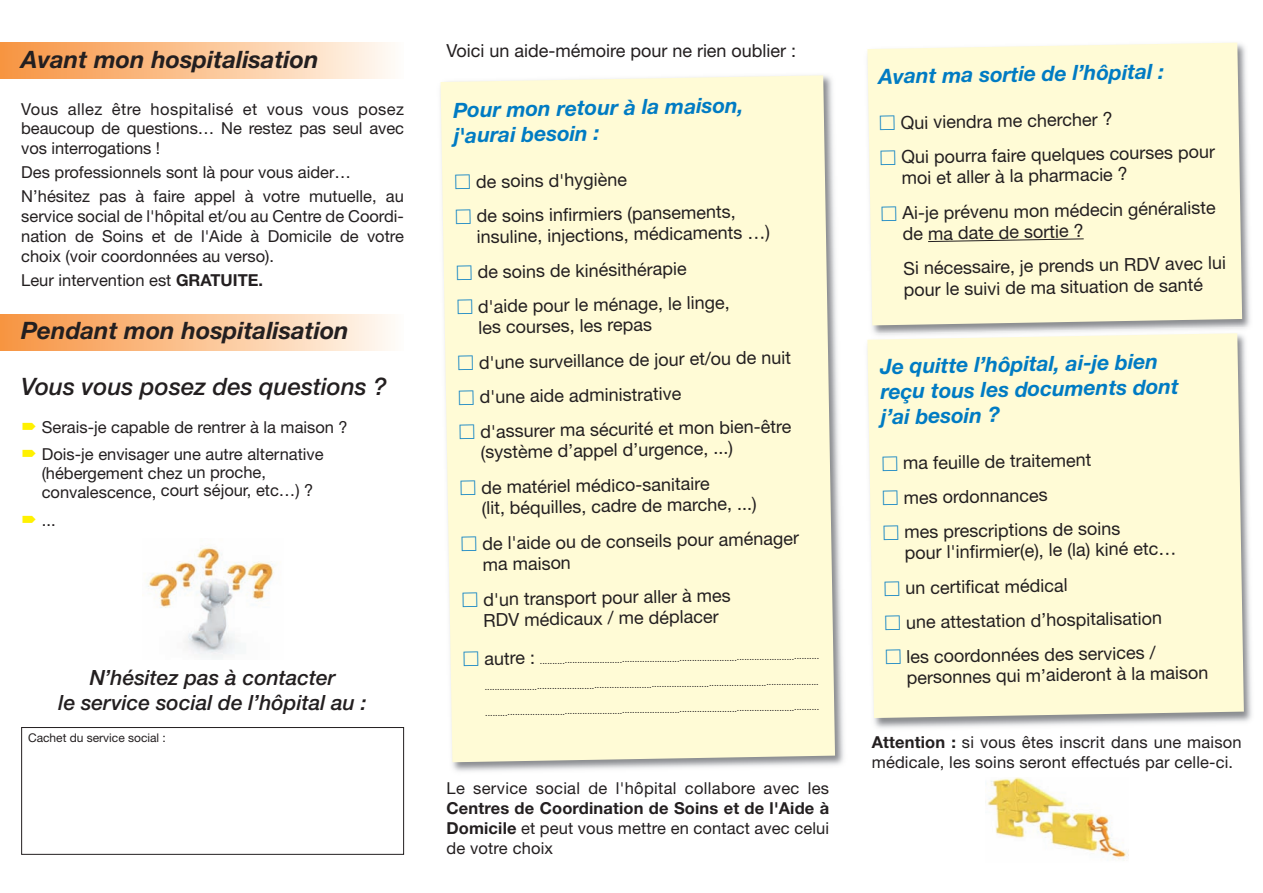
<style>
.page{position:relative;width:1263px;height:893px;background:#fff}
.page>*{position:absolute;margin:0;border:0;box-sizing:border-box;transform-origin:0 0}
.t1{font:italic 700 24px "Helvetica Neue";color:#231f20}
.t2{font:italic 500 24px "Helvetica Neue";color:#231f20}
.t3{font:italic 700 21px/25.2px "Helvetica Neue";color:#007bc3}
.t4{font:italic 500 21px/25.2px "Helvetica Neue";color:#231f20;text-align:center}
.t5{font:18px/20.7px "Helvetica Neue";color:#231f20}
.t6{font:16.5px/19.8px "Helvetica Neue";color:#231f20}
.t7{font:700 16.5px/19.8px "Helvetica Neue";letter-spacing:.01em;color:#231f20;text-align:justify}
.t8{font:16.5px "Helvetica Neue";letter-spacing:.02em;color:#231f20}
.t9{font:12px "Helvetica Neue";color:#231f20}
.t10{font:9px "Helvetica Neue";color:#231f20}
.s1{font-weight:700}
.s2{font-family:"Universal Newswith Comm Pi";color:#007bc3}
.s3{font-family:"Universal Newswith Comm Pi";font-size:18px;color:#007bc3}
.s4{font-size:18px}
.s5{font-weight:400}
</style>
<div class="page">
<div style="left:0;top:314px;width:404px;height:36px;background:linear-gradient(to right,#f7923e,#fffaf3)"></div>
<div style="left:0;top:43px;width:404px;height:35px;background:linear-gradient(to right,#f7923e,#fffaf3)"></div>
<img style="left:142px;top:547px;width:133px;height:112px">
<img style="left:452px;top:263px;width:392px;height:509px">
<div style="left:440px;top:75px;width:395px;height:687px;background:#fffbd6"></div>
<img style="left:872px;top:42px;width:380px;height:687px">
<div style="left:867px;top:43px;width:375px;height:282px;background:#fffbd6"></div>
<svg style="left:927px;top:238px;width:157px;height:4px"></svg>
<img style="left:872px;top:327px;width:380px;height:13px">
<div style="left:867px;top:333px;width:377px;height:385px;background:#fffbd6"></div>
<img style="left:985px;top:777px;width:143px;height:82px">
<div style="left:21px;top:727px;width:383px;height:128px;border:1px solid #231f20"></div>
<h1 class="t1" style="left:21px;top:50px;width:299px">Avant mon hospitalisation</h1>
<p class="t6" style="left:21px;top:100px;width:384px;text-align:justify">Vous allez être hospitalisé et vous vous posez beaucoup de questions… Ne restez pas seul avec vos interrogations !</p>
<p class="t6" style="left:21px;top:162px;width:384px;line-height:24px">Des professionnels sont là pour vous aider…<br>N’hésitez pas à faire appel à votre mutuelle, au</p>
<p class="t6" style="left:21px;top:208px;width:384px;text-align:justify">service social de l'hôpital et/ou au Centre de Coordi&shy;nation de Soins et de l'Aide à Domicile de votre choix (voir coordonnées au verso).</p>
<p class="t6" style="left:21px;top:272px;width:243px">Leur intervention est <span class="s1">GRATUITE.</span></p>
<h1 class="t1" style="left:21px;top:322px;width:329px">Pendant mon hospitalisation</h1>
<h1 class="t2" style="left:21px;top:378px;width:367px">Vous vous posez des questions ?</h1>
<p class="t6" style="left:42px;top:415px;width:307px;line-height:26.7px">Serais-je capable de rentrer à la maison ?<br>Dois-je envisager une autre alternative</p>
<p class="t6" style="left:42px;top:466px;width:273px;line-height:17.1px">(hébergement chez un proche, convalescence, court séjour, etc…) ?</p>
<p class="t6" style="left:42px;top:512px;width:15px">...</p>
<p class="t4" style="left:59px;top:667px;width:309px">N’hésitez pas à contacter<br>le service social de l’hôpital au :</p>
<p class="t5" style="left:446px;top:42px;width:351px">Voici un aide-mémoire pour ne rien oublier :</p>
<p class="t3" style="left:453px;top:99px;width:292px;rotate:-1deg">Pour mon retour à la maison, j'aurai besoin :</p>
<p class="t5" style="left:455px;top:173px;width:174px;rotate:-1deg"><span class="s2">-</span> de soins d'hygiène</p>
<p class="t5" style="left:476px;top:207px;width:295px;text-indent:-21px;rotate:-1deg"><span class="s2">-</span> de soins infirmiers (pansements, insuline, injections, médicaments …)</p>
<p class="t5" style="left:456px;top:264px;width:232px;rotate:-1deg"><span class="s2">-</span> de soins de kinésithérapie</p>
<p class="t5" style="left:478px;top:298px;width:253px;text-indent:-21px;rotate:-1deg"><span class="s2">-</span> d'aide pour le ménage, le linge, les courses, les repas</p>
<p class="t5" style="left:458px;top:354px;width:335px;rotate:-1deg"><span class="s2">-</span> d'une surveillance de jour et/ou de nuit</p>
<p class="t5" style="left:458px;top:389px;width:224px;rotate:-1deg"><span class="s2">-</span> d'une aide administrative</p>
<p class="t5" style="left:480px;top:423px;width:313px;text-indent:-21px;rotate:-1deg"><span class="s2">-</span> d'assurer ma sécurité et mon bien-être (système d’appel d’urgence, ...)</p>
<p class="t5" style="left:481px;top:479px;width:277px;text-indent:-21px;rotate:-1deg"><span class="s2">-</span> de matériel médico-sanitaire<br>(lit, béquilles, cadre de marche, ...)</p>
<p class="t5" style="left:482px;top:535px;width:318px;text-indent:-21px;rotate:-1deg"><span class="s2">-</span> de l'aide ou de conseils pour aménager ma maison</p>
<p class="t5" style="left:462px;top:591px;width:270px;text-align:center;rotate:-1deg"><span class="s2">-</span> d'un transport pour aller à mes<br>RDV médicaux / me déplacer</p>
<p class="t10" style="left:463px;top:659px;width:358px;rotate:-1deg"><span class="s3">-</span> <span class="s4">autre :</span> ................................................................................................................</p>
<p class="t10" style="left:485px;top:684px;width:336px;rotate:-1deg">......................................................................................................................................</p>
<p class="t10" style="left:485px;top:709px;width:336px;rotate:-1deg">......................................................................................................................................</p>
<p class="t3" style="left:878px;top:66px;width:287px;rotate:-1deg">Avant ma sortie de l’hôpital :</p>
<p class="t5" style="left:879px;top:114px;width:235px;rotate:-1deg"><span class="s2">-</span> Qui viendra me chercher ?</p>
<p class="t5" style="left:901px;top:148px;width:315px;text-indent:-21px;rotate:-1deg"><span class="s2">-</span> Qui pourra faire quelques courses pour moi et aller à la pharmacie ?</p>
<p class="t5" style="left:902px;top:204px;width:315px;text-indent:-21px;rotate:-1deg"><span class="s2">-</span> Ai-je prévenu mon médecin généraliste de ma date de sortie ?</p>
<p class="t5" style="left:903px;top:259px;width:324px;line-height:21.6px;rotate:-1deg">Si nécessaire, je prends un RDV avec lui pour le suivi de ma situation de santé</p>
<p class="t3" style="left:880px;top:356px;width:300px;rotate:-1deg">Je quitte l’hôpital, ai-je bien reçu tous les documents dont j’ai besoin ?</p>
<p class="t5" style="left:882px;top:455px;width:211px;rotate:-1deg"><span class="s2">-</span> ma feuille de traitement</p>
<p class="t5" style="left:882px;top:489px;width:167px;rotate:-1deg"><span class="s2">-</span> mes ordonnances</p>
<p class="t5" style="left:904px;top:523px;width:273px;text-indent:-21px;rotate:-1deg"><span class="s2">-</span> mes prescriptions de soins<br>pour l'infirmier(e), le (la) kiné etc…</p>
<p class="t5" style="left:884px;top:580px;width:185px;rotate:-1deg"><span class="s2">-</span> un certificat médical</p>
<p class="t5" style="left:884px;top:614px;width:279px;rotate:-1deg"><span class="s2">-</span> une attestation d’hospitalisation</p>
<p class="t5" style="left:906px;top:648px;width:303px;text-indent:-21px;rotate:-1deg"><span class="s2">-</span> les coordonnées des services / personnes qui m’aideront à la maison</p>
<p class="t9" style="left:28px;top:734px;width:139px">Cachet du service social :</p>
<p class="t6" style="left:872px;top:734px;width:371px"><span class="s1">Attention :</span> si vous êtes inscrit dans une maison médicale, les soins seront effectués par celle-ci.</p>
<p class="t8" style="left:446px;top:782px;width:384px">Le service social de l'hôpital collabore avec les</p>
<p class="t7" style="left:446px;top:800px;width:384px">Centres de Coordination de Soins et de l'Aide à Domicile <span class="s5">et peut vous mettre en contact avec celui de votre choix</span></p>
</div>
